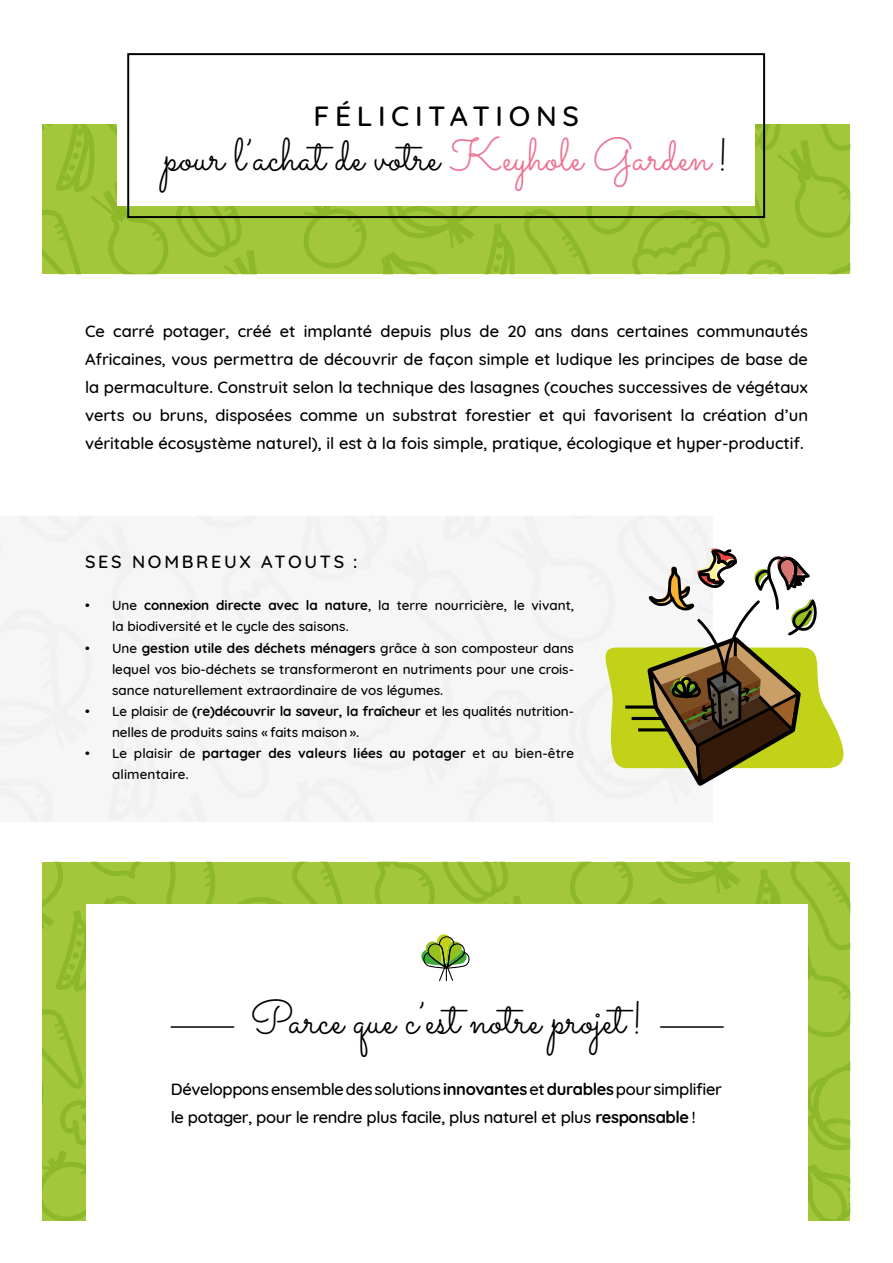
<style>
.page{position:relative;width:893px;height:1263px;background:#fff}
.page>*{position:absolute;margin:0;border:0;box-sizing:border-box;transform-origin:0 0}
.t1{font:45.75px "Sacramento";color:#000}
.t2{font:500 28.35px "Quicksand";letter-spacing:.2em;color:#000}
.t3{font:500 18px "Quicksand";letter-spacing:.15em;color:#000}
.t4{font:500 16.5px/28.2px "Quicksand";letter-spacing:-.02em;color:#000;text-align:justify}
.t5{font:500 13.5px/21px "Quicksand";color:#000}
.s1{color:#ee7293}
.s2{font-weight:700}
</style>
<div class="page">
<div style="left:0;top:516px;width:711px;height:305px;background:#f6f6f6"></div>
<svg style="left:43px;top:124px;width:807px;height:150px;background:#9dc336"></svg>
<svg style="left:43px;top:862px;width:807px;height:358px;background:#9dc436"></svg>
<div style="left:117px;top:43px;width:638px;height:163px;background:#fff"></div>
<div style="left:127px;top:53px;width:638px;height:165px;border:2px solid #000"></div>
<svg style="left:599px;top:547px;width:245px;height:239px"></svg>
<div style="left:86px;top:904px;width:722px;height:359px;background:#fff"></div>
<hr style="left:171px;top:1026px;width:63px;height:2px;background:#000">
<hr style="left:661px;top:1026px;width:62px;height:2px;background:#000">
<svg style="left:421px;top:934px;width:49px;height:48px"></svg>
<h2 class="t2" style="left:313px;top:93px;width:267px">FÉLICITATIONS</h2>
<h1 class="t1" style="left:164px;top:127px;width:566px">pour l’achat de votre <span class="s1">Keyhole Garden</span> !</h1>
<p class="t4" style="left:85px;top:315px;width:724px">Ce carré potager, créé et implanté depuis plus de 20 ans dans certaines communautés Africaines, vous permettra de découvrir de façon simple et ludique les principes de base de la permaculture. Construit selon la technique des lasagnes (couches successives de végétaux verts ou bruns, disposées comme un substrat forestier et qui favorisent la création d’un véritable écosystème naturel), il est à la fois simple, pratique, écologique et hyper-productif.</p>
<p class="t3" style="left:85px;top:547px;width:274px">SES NOMBREUX ATOUTS :</p>
<p class="t5" style="left:112px;top:594px;width:463px;text-indent:-27px">• Une <span class="s2">connexion directe avec la nature</span>, la terre nourricière, le vivant, la biodiversité et le cycle des saisons.</p>
<p class="t5" style="left:112px;top:636px;width:464px;text-align:justify;text-indent:-27px">• Une <span class="s2">gestion utile des déchets ménagers</span> grâce à son composteur dans lequel vos bio-déchets se transformeront en nutriments pour une crois&shy;sance naturellement extraordinaire de vos légumes.</p>
<p class="t5" style="left:112px;top:699px;width:463px;text-indent:-27px">• Le plaisir de <span class="s2">(re)découvrir la saveur, la fraîcheur</span> et les qualités nutrition&shy;nelles de produits sains « faits maison ».</p>
<p class="t5" style="left:112px;top:741px;width:463px;text-indent:-27px">• Le plaisir de <span class="s2">partager des valeurs liées au potager</span> et au bien-être alimentaire.</p>
<h1 class="t1" style="left:250px;top:990px;width:394px">Parce que c’est notre projet!</h1>
<p class="t4" style="left:171px;top:1073px;width:553px">Développons ensemble des solutions <span class="s2">innovantes</span> et <span class="s2">durables</span> pour simplifier le potager, pour le rendre plus facile, plus naturel et plus <span class="s2">responsable</span> !</p>
</div>
